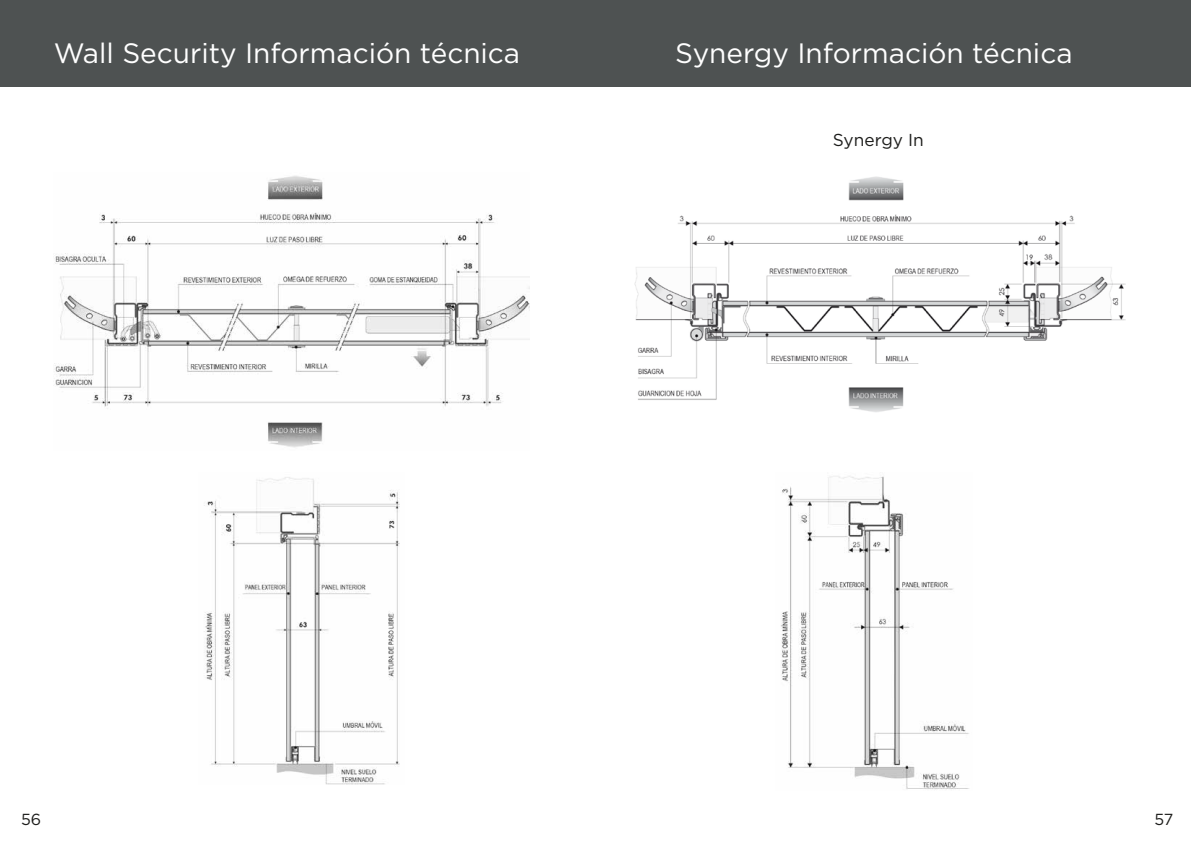
<style>
.page{position:relative;width:1191px;height:842px;background:#fff}
.page>*{position:absolute;margin:0;border:0;box-sizing:border-box;transform-origin:0 0}
.t1{font:28px "Gotham";color:#fff}
.t2{font:17.3px "Gotham";color:#1d1d1b}
.t3{font:16px "Gotham";color:#1d1d1b}
</style>
<div class="page">
<div style="left:0;top:0;width:1191px;height:86px;background:#4e5252"></div>
<img style="left:781px;top:476px;width:188px;height:313px">
<img style="left:634px;top:176px;width:491px;height:236px">
<img style="left:204px;top:477px;width:196px;height:307px">
<img style="left:54px;top:176px;width:475px;height:272px">
<p class="t1" style="left:54px;top:35px;width:468px">Wall Security Información técnica</p>
<p class="t1" style="left:675px;top:35px;width:399px">Synergy Información técnica</p>
<p class="t2" style="left:833px;top:128px;width:92px">Synergy In</p>
<p class="t3" style="left:21px;top:809px;width:22px">56</p>
<p class="t3" style="left:1154px;top:809px;width:20px">57</p>
</div>
